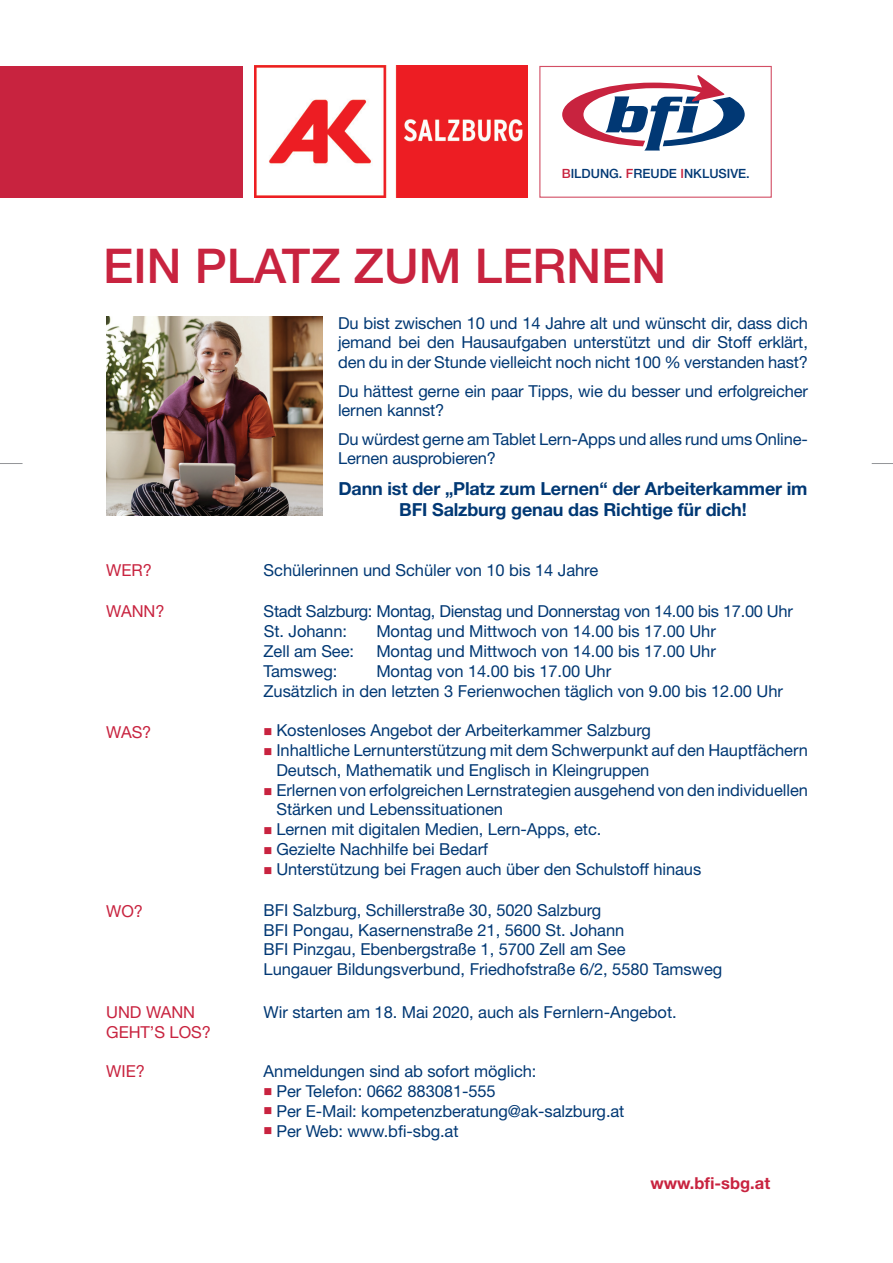
<style>
.page{position:relative;width:893px;height:1263px;background:#fff}
.page>*{position:absolute;margin:0;border:0;box-sizing:border-box;transform-origin:0 0}
.t1{font:500 48px "Helvetica Neue LT Std";color:#c8233f}
.t2{font:700 18px/21.6px "Helvetica Neue LT Std";letter-spacing:-.01em;color:#013874;text-align:center}
.t3{font:16.5px/19.8px "Helvetica Neue LT Std";letter-spacing:-.005em;color:#013874}
.t4{font:16.5px "Helvetica Neue LT Std";letter-spacing:-.005em;color:#c8233f}
.t5{font:700 16.5px "Helvetica Neue LT Std";color:#c8233f}
.t6{font:500 12.75px "Helvetica Neue LT Std";color:#013874}
.s1{color:#c8233f}
</style>
<div class="page">
<svg style="left:0;top:463px;width:23px;height:1px"></svg>
<svg style="left:872px;top:463px;width:21px;height:1px"></svg>
<div style="left:0;top:66px;width:243px;height:132px;background:#c8233f"></div>
<div style="left:539px;top:66px;width:233px;height:132px;background:#fff;border:1px solid #c8233f"></div>
<svg style="left:562px;top:75px;width:183px;height:76px"></svg>
<img style="left:254px;top:66px;width:274px;height:132px">
<img style="left:106px;top:317px;width:216px;height:199px">
<p class="t6" style="left:562px;top:166px;width:189px"><span class="s1">B</span>ILDUNG. <span class="s1">F</span>REUDE <span class="s1">I</span>NKLUSIVE.</p>
<h1 class="t1" style="left:103px;top:237px;width:404px">EIN PLATZ ZUM LERNEN</h1>
<p class="t3" style="left:338px;top:313px;width:471px;text-align:justify">Du bist zwischen 10 und 14 Jahre alt und wünscht dir, dass dich jemand bei den Hausaufgaben unterstützt und dir Stoff erklärt, den du in der Stunde vielleicht noch nicht 100 % verstanden hast?</p>
<p class="t3" style="left:338px;top:380px;width:471px">Du hättest gerne ein paar Tipps, wie du besser und erfolgreicher lernen kannst?</p>
<p class="t3" style="left:338px;top:429px;width:471px">Du würdest gerne am Tablet Lern-Apps und alles rund ums Online-<br>Lernen ausprobieren?</p>
<p class="t2" style="left:338px;top:477px;width:471px">Dann ist der „Platz zum Lernen“ der Arbeiterkammer im<br>BFI Salzburg genau das Richtige für dich!</p>
<p class="t4" style="left:106px;top:561px;width:47px">wer?</p>
<p class="t3" style="left:264px;top:560px;width:336px">Schülerinnen und Schüler von 10 bis 14 Jahre</p>
<p class="t4" style="left:106px;top:602px;width:60px">Wann?</p>
<p class="t3" style="left:264px;top:601px;width:531px">Stadt Salzburg: Montag, Dienstag und Donnerstag von 14.00 bis 17.00 Uhr<br>St. Johann:</p>
<p class="t3" style="left:376px;top:621px;width:341px">Montag und Mittwoch von 14.00 bis 17.00 Uhr</p>
<p class="t3" style="left:264px;top:641px;width:92px">Zell am See:</p>
<p class="t3" style="left:376px;top:641px;width:341px">Montag und Mittwoch von 14.00 bis 17.00 Uhr</p>
<p class="t3" style="left:264px;top:661px;width:75px">Tamsweg:</p>
<p class="t3" style="left:264px;top:661px;width:521px;text-indent:113px">Montag von 14.00 bis 17.00 Uhr<br>Zusätzlich in den letzten 3 Ferienwochen täglich von 9.00 bis 12.00 Uhr</p>
<p class="t4" style="left:106px;top:722px;width:47px">Was?</p>
<p class="t3" style="left:264px;top:720px;width:389px"><span class="s1">■</span> Kostenloses Angebot der Arbeiterkammer Salzburg</p>
<p class="t3" style="left:276px;top:740px;width:533px;text-indent:-13px"><span class="s1">■</span> Inhaltliche Lernunterstützung mit dem Schwerpunkt auf den Hauptfächern<br>Deutsch, Mathematik und Englisch in Kleingruppen</p>
<p class="t3" style="left:276px;top:779px;width:533px;text-indent:-13px"><span class="s1">■</span> Erlernen von erfolgreichen Lernstrategien ausgehend von den individuellen<br>Stärken und Lebenssituationen</p>
<p class="t3" style="left:264px;top:819px;width:339px"><span class="s1">■</span> Lernen mit digitalen Medien, Lern-Apps, etc.</p>
<p class="t3" style="left:264px;top:839px;width:226px"><span class="s1">■</span> Gezielte Nachhilfe bei Bedarf</p>
<p class="t3" style="left:264px;top:859px;width:439px"><span class="s1">■</span> Unterstützung bei Fragen auch über den Schulstoff hinaus</p>
<p class="t4" style="left:106px;top:901px;width:38px">Wo?</p>
<p class="t3" style="left:264px;top:900px;width:460px">BFI Salzburg, Schillerstraße 30, 5020 Salzburg<br>BFI Pongau, Kasernenstraße 21, 5600 St. Johann<br>BFI Pinzgau, Ebenbergstraße 1, 5700 Zell am See<br>Lungauer Bildungsverbund, Friedhofstraße 6/2, 5580 Tamsweg</p>
<p class="t4" style="left:106px;top:1002px;width:90px">Und wann</p>
<p class="t3" style="left:264px;top:1002px;width:415px">Wir starten am 18. Mai 2020, auch als Fernlern-Angebot.</p>
<p class="t4" style="left:106px;top:1022px;width:106px">geht’s los?</p>
<p class="t4" style="left:106px;top:1061px;width:40px">WIE?</p>
<p class="t3" style="left:264px;top:1061px;width:274px">Anmeldungen sind ab sofort möglich:</p>
<p class="t3" style="left:264px;top:1081px;width:234px"><span class="s1">■</span> Per Telefon: 0662 883081-555</p>
<p class="t3" style="left:264px;top:1101px;width:362px"><span class="s1">■</span> Per E-Mail: kompetenzberatung@ak-salzburg.at</p>
<p class="t3" style="left:264px;top:1120px;width:196px"><span class="s1">■</span> Per Web: www.bfi-sbg.at</p>
<p class="t5" style="left:650px;top:1173px;width:121px">www.bfi-sbg.at</p>
</div>
